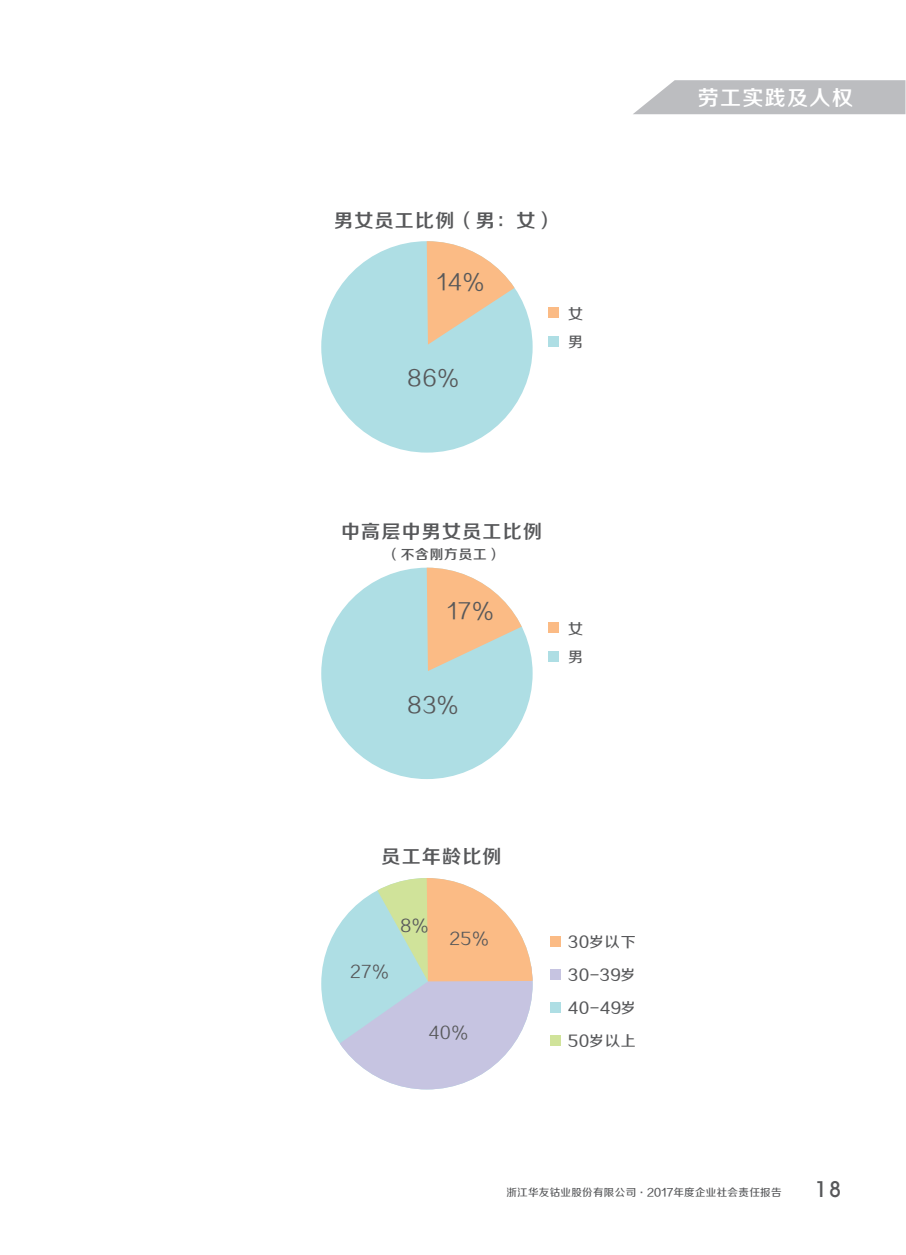
<style>
.page{position:relative;width:906px;height:1255px;background:#fff}
.page>*{position:absolute;margin:0;border:0;box-sizing:border-box;transform-origin:0 0}
.t1{font:500 22.2px "Avant Garde IT Cby BT";color:#57585a}
.t2{font:21px "FZZZHONGJW GB1 0";letter-spacing:.065em;color:#fff}
.t3{font:20.55px "FZZHJW GB1 0";color:#57585a}
.t4{font:20.4px "FZZHJW GB1 0";color:#57585a}
.t5{font:18.9px "FZZZHONGJW GB1 0";letter-spacing:.065em;color:#57585a}
.t6{font:15.75px "FZZHJW GB1 0";color:#57585a}
.t7{font:14.85px/28.5px "FZZZHUNHJW GB1 0";letter-spacing:.065em;color:#57585a}
.t8{font:13.65px "FZZZHONGJW GB1 0";letter-spacing:.065em;color:#57585a}
.t9{font:10.5px "FZZZHUNHJW GB1 0";letter-spacing:.035em;color:#57585a}
</style>
<div class="page">
<svg style="left:633px;top:80px;width:271px;height:34px;background:#c1c2c5"></svg>
<div style="left:321px;top:241px;width:211px;height:211px;background:#aedee4;border-radius:50%"></div>
<svg style="left:426px;top:241px;width:106px;height:103px"></svg>
<div style="left:321px;top:567px;width:211px;height:212px;background:#aedee4;border-radius:50%"></div>
<svg style="left:426px;top:567px;width:106px;height:104px"></svg>
<div style="left:550px;top:1035px;width:10px;height:11px;background:#d0e39a"></div>
<div style="left:550px;top:936px;width:10px;height:10px;background:#fbbb85"></div>
<div style="left:550px;top:1002px;width:10px;height:11px;background:#aedee4"></div>
<div style="left:550px;top:969px;width:10px;height:10px;background:#c6c4e1"></div>
<svg style="left:321px;top:878px;width:211px;height:211px"></svg>
<div style="left:548px;top:622px;width:11px;height:11px;background:#fbbb85"></div>
<div style="left:548px;top:651px;width:11px;height:11px;background:#aedee4"></div>
<div style="left:548px;top:307px;width:11px;height:11px;background:#fbbb85"></div>
<div style="left:548px;top:336px;width:11px;height:11px;background:#aedee4"></div>
<h3 class="t5" style="left:334px;top:210px;width:223px">男女员工比例（男：女）</h3>
<h3 class="t4" style="left:437px;top:271px;width:48px">14%</h3>
<h3 class="t4" style="left:407px;top:367px;width:53px">86%</h3>
<h3 class="t7" style="left:568px;top:300px;width:16px">女男</h3>
<h3 class="t5" style="left:341px;top:521px;width:203px">中高层中男女员工比例</h3>
<h3 class="t8" style="left:386px;top:546px;width:117px">（不含刚方员工）</h3>
<h3 class="t3" style="left:447px;top:600px;width:48px">17%</h3>
<h3 class="t3" style="left:407px;top:693px;width:53px">83%</h3>
<h3 class="t7" style="left:568px;top:615px;width:16px">女男</h3>
<h3 class="t5" style="left:381px;top:846px;width:122px">员工年龄比例</h3>
<h3 class="t6" style="left:350px;top:963px;width:40px">27%</h3>
<h3 class="t6" style="left:400px;top:917px;width:30px">8%</h3>
<h3 class="t6" style="left:450px;top:930px;width:40px">25%</h3>
<h3 class="t6" style="left:429px;top:1023px;width:41px">40%</h3>
<h3 class="t7" style="left:568px;top:928px;width:69px">30岁以下</h3>
<h3 class="t7" style="left:568px;top:961px;width:69px">30-39岁</h3>
<h3 class="t7" style="left:568px;top:994px;width:69px">40-49岁</h3>
<h3 class="t7" style="left:568px;top:1027px;width:69px">50岁以上</h3>
<h2 class="t2" style="left:697px;top:86px;width:157px">劳工实践及人权</h2>
<p class="t9" style="left:506px;top:1186px;width:277px">浙江华友钴业股份有限公司·2017年度企业社会责任报告</p>
<h1 class="t1" style="left:814px;top:1179px;width:28px">18</h1>
</div>
